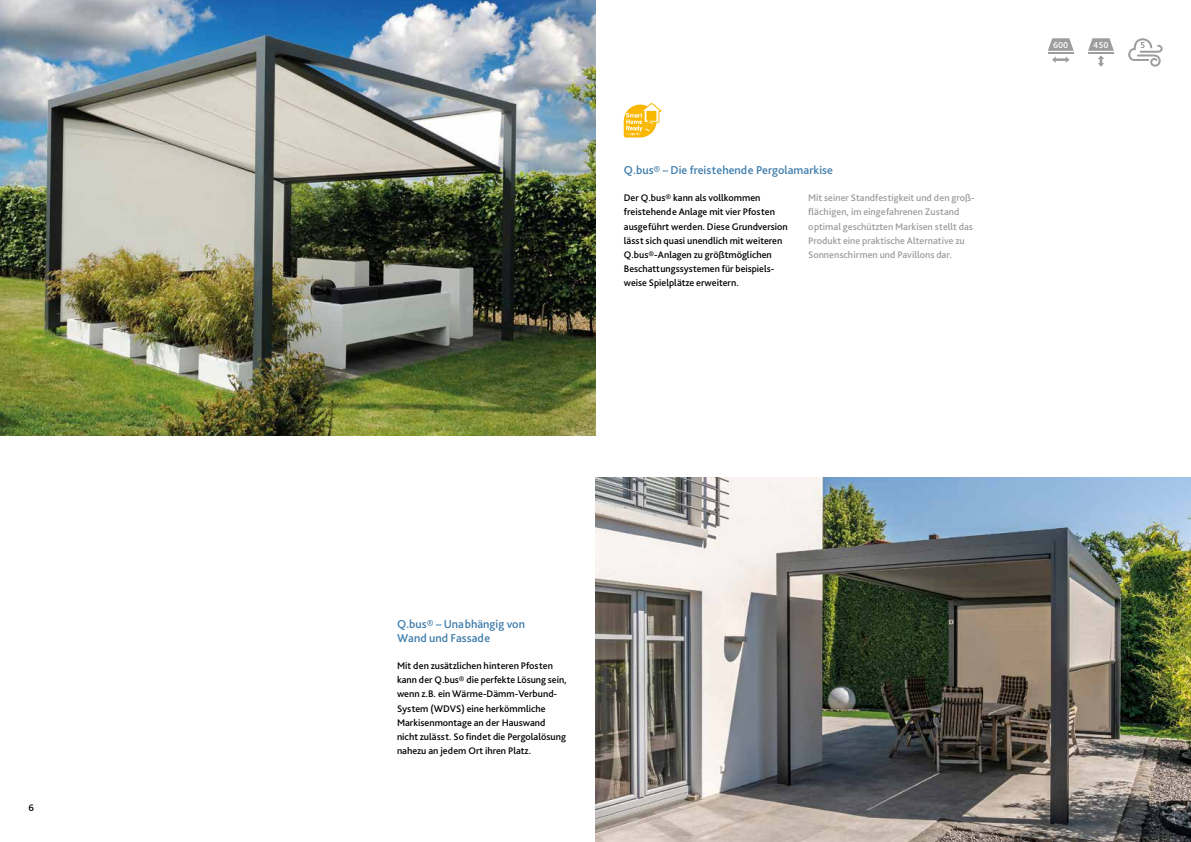
<style>
.page{position:relative;width:1191px;height:842px;background:#fff}
.page>*{position:absolute;margin:0;border:0;box-sizing:border-box;transform-origin:0 0}
.t1{font:500 12px/14.2px "Bliss Pro";letter-spacing:.005em;color:#3e7cab}
.t2{font:500 10px/14.2px "Bliss Pro";color:#000}
.t3{font:500 10px/14.2px "Bliss Pro";color:#9d9d9c}
.t4{font:500 9px "Bliss Pro";color:#fff}
.t5{font:500 9px "Bliss Pro";color:#878787}
</style>
<div class="page">
<svg style="left:623px;top:103px;width:38px;height:35px"></svg>
<img style="left:595px;top:478px;width:596px;height:364px">
<svg style="left:1048px;top:38px;width:25px;height:25px"></svg>
<svg style="left:1088px;top:38px;width:26px;height:29px"></svg>
<svg style="left:1128px;top:38px;width:34px;height:29px"></svg>
<img style="left:0;top:0;width:595px;height:435px">
<p class="t2" style="left:28px;top:800px;width:7px">6</p>
<p class="t1" style="left:624px;top:163px;width:210px">Q.bus® – Die freistehende Pergolamarkise</p>
<p class="t2" style="left:624px;top:191px;width:165px">Der Q.bus® kann als vollkommen freistehende Anlage mit vier Pfosten ausgeführt werden. Diese Grundversion lässt sich quasi unendlich mit weiteren Q.bus®-Anlagen zu größtmöglichen Beschattungssystemen für beispiels&shy;weise Spielplätze erweitern.</p>
<p class="t3" style="left:808px;top:191px;width:168px">Mit seiner Standfestigkeit und den groß&shy;flächigen, im eingefahrenen Zustand optimal geschützten Markisen stellt das Produkt eine praktische Alternative zu Sonnenschirmen und Pavillons dar.</p>
<p class="t4" style="left:1053px;top:39px;width:17px">600</p>
<p class="t4" style="left:1093px;top:39px;width:17px">450</p>
<p class="t5" style="left:1140px;top:40px;width:6px">5</p>
<p class="t1" style="left:397px;top:616px;width:130px">Q.bus® – Unabhängig von<br>Wand und Fassade</p>
<p class="t2" style="left:397px;top:658px;width:171px">Mit den zusätzlichen hinteren Pfosten kann der Q.bus® die perfekte Lösung sein, wenn z.B. ein Wärme-Dämm-Verbund-System (WDVS) eine herkömmliche Markisenmontage an der Hauswand nicht zulässt. So findet die Pergolalösung nahezu an jedem Ort ihren Platz.</p>
</div>
